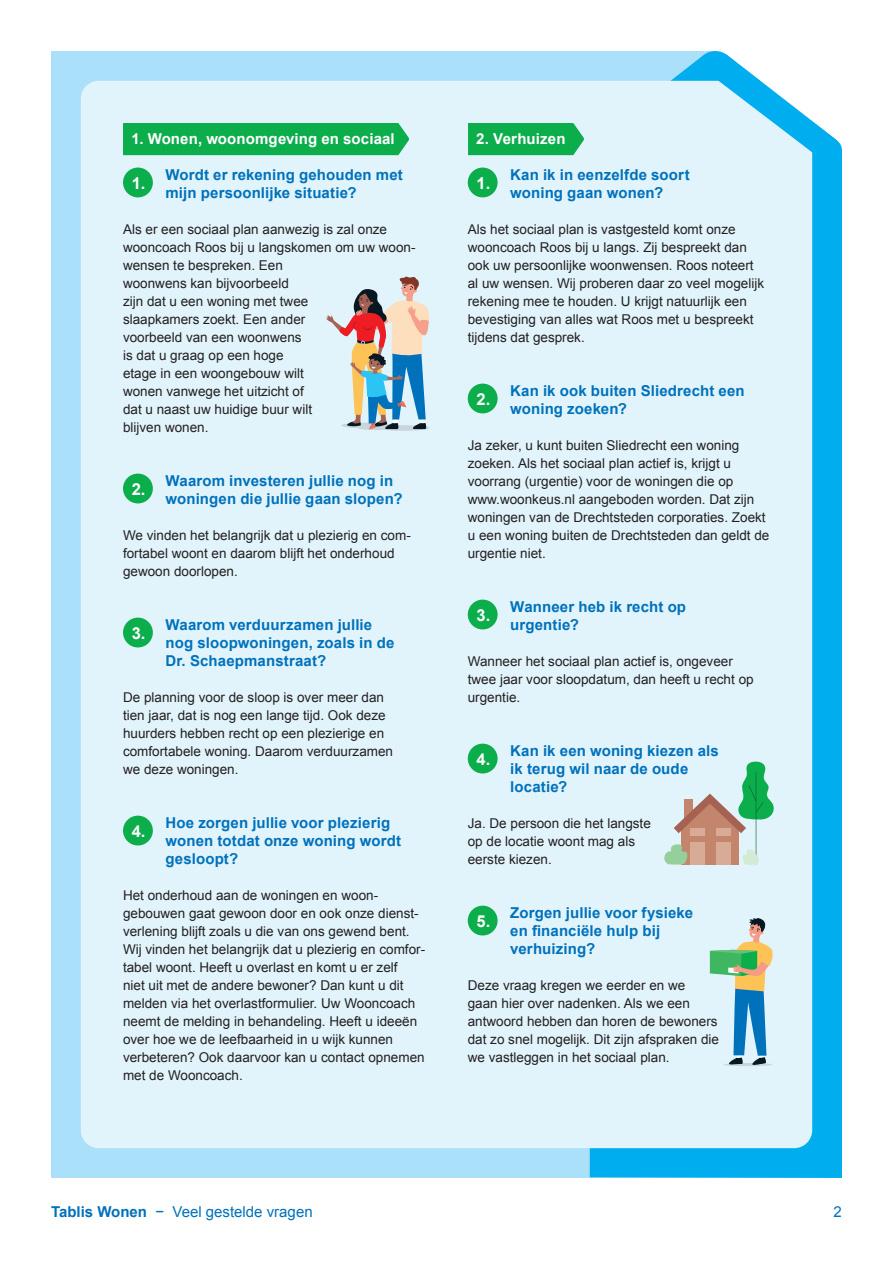
<style>
.page{position:relative;width:893px;height:1263px;background:#fff}
.page>*{position:absolute;margin:0;border:0;box-sizing:border-box;transform-origin:0 0}
.t1{font:700 16.5px "Arial";color:#fff}
.t2{font:700 15px/18px "Arial";letter-spacing:.01em;color:#0071bb}
.t3{font:700 15px "Arial";letter-spacing:.01em;color:#fff}
.t4{font:15px "Arial";color:#0071bb}
.t5{font:13.5px/18px "Arial";color:#231f20}
.s1{font-weight:700}
</style>
<div class="page">
<div style="left:51px;top:51px;width:539px;height:1127px;background:#aae0f9"></div>
<svg style="left:590px;top:51px;width:252px;height:1127px;background:#0fb2ef"></svg>
<div style="left:81px;top:81px;width:731px;height:1067px;background:#e1f4fc"></div>
<svg style="left:705px;top:51px;width:132px;height:119px"></svg>
<div style="left:468px;top:123px;width:116px;height:32px;background:#0cae4c"></div>
<div style="left:123px;top:123px;width:286px;height:32px;background:#0cae4c"></div>
<div style="left:123px;top:168px;width:30px;height:29px;background:#0cae4c;border-radius:50%"></div>
<div style="left:123px;top:474px;width:30px;height:29px;background:#0cae4c;border-radius:50%"></div>
<div style="left:123px;top:618px;width:30px;height:29px;background:#0cae4c;border-radius:50%"></div>
<div style="left:123px;top:816px;width:30px;height:29px;background:#0cae4c;border-radius:50%"></div>
<div style="left:468px;top:168px;width:30px;height:29px;background:#0cae4c;border-radius:50%"></div>
<div style="left:468px;top:384px;width:30px;height:29px;background:#0cae4c;border-radius:50%"></div>
<div style="left:468px;top:600px;width:30px;height:29px;background:#0cae4c;border-radius:50%"></div>
<div style="left:468px;top:744px;width:30px;height:29px;background:#0cae4c;border-radius:50%"></div>
<div style="left:468px;top:906px;width:30px;height:29px;background:#0cae4c;border-radius:50%"></div>
<svg style="left:326px;top:277px;width:103px;height:154px;background:#b9bdc0"></svg>
<svg style="left:660px;top:761px;width:114px;height:104px;background:#bcc9ba"></svg>
<svg style="left:710px;top:918px;width:63px;height:148px;background:#a3c7c4"></svg>
<p class="t3" style="left:132px;top:129px;width:265px">1. Wonen, woonomgeving en sociaal</p>
<p class="t1" style="left:132px;top:172px;width:15px">1.</p>
<p class="t2" style="left:166px;top:166px;width:239px">Wordt er rekening gehouden met mijn persoonlijke situatie?</p>
<p class="t5" style="left:123px;top:220px;width:294px">Als er een sociaal plan aanwezig is zal onze wooncoach Roos bij u langskomen om uw woon&shy;wensen te bespreken. Een<br>woonwens kan bijvoorbeeld<br>zijn dat u een woning met twee<br>slaapkamers zoekt. Een ander<br>voorbeeld van een woonwens<br>is dat u graag op een hoge<br>etage in een woongebouw wilt<br>wonen vanwege het uitzicht of<br>dat u naast uw huidige buur wilt<br>blijven wonen.</p>
<p class="t1" style="left:132px;top:478px;width:15px">2.</p>
<p class="t2" style="left:166px;top:472px;width:238px">Waarom investeren jullie nog in woningen die jullie gaan slopen?</p>
<p class="t5" style="left:123px;top:526px;width:289px">We vinden het belangrijk dat u plezierig en com&shy;fortabel woont en daarom blijft het onderhoud gewoon doorlopen.</p>
<p class="t1" style="left:132px;top:622px;width:15px">3.</p>
<p class="t2" style="left:166px;top:616px;width:230px">Waarom verduurzamen jullie nog sloopwoningen, zoals in de<br>Dr. Schaepmanstraat?</p>
<p class="t5" style="left:123px;top:688px;width:272px">De planning voor de sloop is over meer dan tien jaar, dat is nog een lange tijd. Ook deze huurders hebben recht op een plezierige en comfortabele woning. Daarom verduurzamen we deze woningen.</p>
<p class="t1" style="left:132px;top:820px;width:15px">4.</p>
<p class="t2" style="left:166px;top:814px;width:237px">Hoe zorgen jullie voor plezierig wonen totdat onze woning wordt gesloopt?</p>
<p class="t5" style="left:123px;top:886px;width:304px">Het onderhoud aan de woningen en woon&shy;gebouwen gaat gewoon door en ook onze dienst&shy;verlening blijft zoals u die van ons gewend bent.<br>Wij vinden het belangrijk dat u plezierig en comfor&shy;tabel woont. Heeft u overlast en komt u er zelf<br>niet uit met de andere bewoner? Dan kunt u dit melden via het overlastformulier. Uw Wooncoach neemt de melding in behandeling. Heeft u ideeën over hoe we de leefbaarheid in u wijk kunnen verbeteren? Ook daarvoor kan u contact opnemen met de Wooncoach.</p>
<p class="t3" style="left:476px;top:129px;width:91px">2. Verhuizen</p>
<p class="t1" style="left:476px;top:172px;width:15px">1.</p>
<p class="t2" style="left:510px;top:166px;width:181px">Kan ik in eenzelfde soort woning gaan wonen?</p>
<p class="t5" style="left:468px;top:220px;width:298px">Als het sociaal plan is vastgesteld komt onze wooncoach Roos bij u langs. Zij bespreekt dan ook uw persoonlijke woonwensen. Roos noteert al uw wensen. Wij proberen daar zo veel mogelijk rekening mee te houden. U krijgt natuurlijk een bevestiging van alles wat Roos met u bespreekt tijdens dat gesprek.</p>
<p class="t1" style="left:476px;top:388px;width:15px">2.</p>
<p class="t2" style="left:510px;top:382px;width:236px">Kan ik ook buiten Sliedrecht een woning zoeken?</p>
<p class="t5" style="left:468px;top:436px;width:303px">Ja zeker, u kunt buiten Sliedrecht een woning zoeken. Als het sociaal plan actief is, krijgt u voorrang (urgentie) voor de woningen die op www.woonkeus.nl aangeboden worden. Dat zijn woningen van de Drechtsteden corporaties. Zoekt u een woning buiten de Drecht steden dan geldt de urgentie niet.</p>
<p class="t1" style="left:476px;top:604px;width:15px">3.</p>
<p class="t2" style="left:510px;top:598px;width:177px">Wanneer heb ik recht op urgentie?</p>
<p class="t5" style="left:468px;top:652px;width:287px">Wanneer het sociaal plan actief is, ongeveer twee jaar voor sloopdatum, dan heeft u recht op urgentie.</p>
<p class="t1" style="left:476px;top:748px;width:15px">4.</p>
<p class="t2" style="left:510px;top:742px;width:210px">Kan ik een woning kiezen als ik terug wil naar de oude locatie?</p>
<p class="t5" style="left:468px;top:814px;width:185px">Ja. De persoon die het langste op de locatie woont mag als eerste kiezen.</p>
<p class="t1" style="left:476px;top:910px;width:15px">5.</p>
<p class="t2" style="left:510px;top:904px;width:184px">Zorgen jullie voor fysieke en financiële hulp bij verhuizing?</p>
<p class="t5" style="left:468px;top:976px;width:253px">Deze vraag kregen we eerder en we<br>gaan hier over nadenken. Als we een antwoord hebben dan horen de bewoners dat zo snel mogelijk. Dit zijn afspraken die we vastleggen in het sociaal plan.</p>
<p class="t4" style="left:51px;top:1202px;width:263px"><span class="s1">Tablis Wonen</span> − Veel gestelde vragen</p>
<p class="t4" style="left:834px;top:1202px;width:10px">2</p>
</div>
